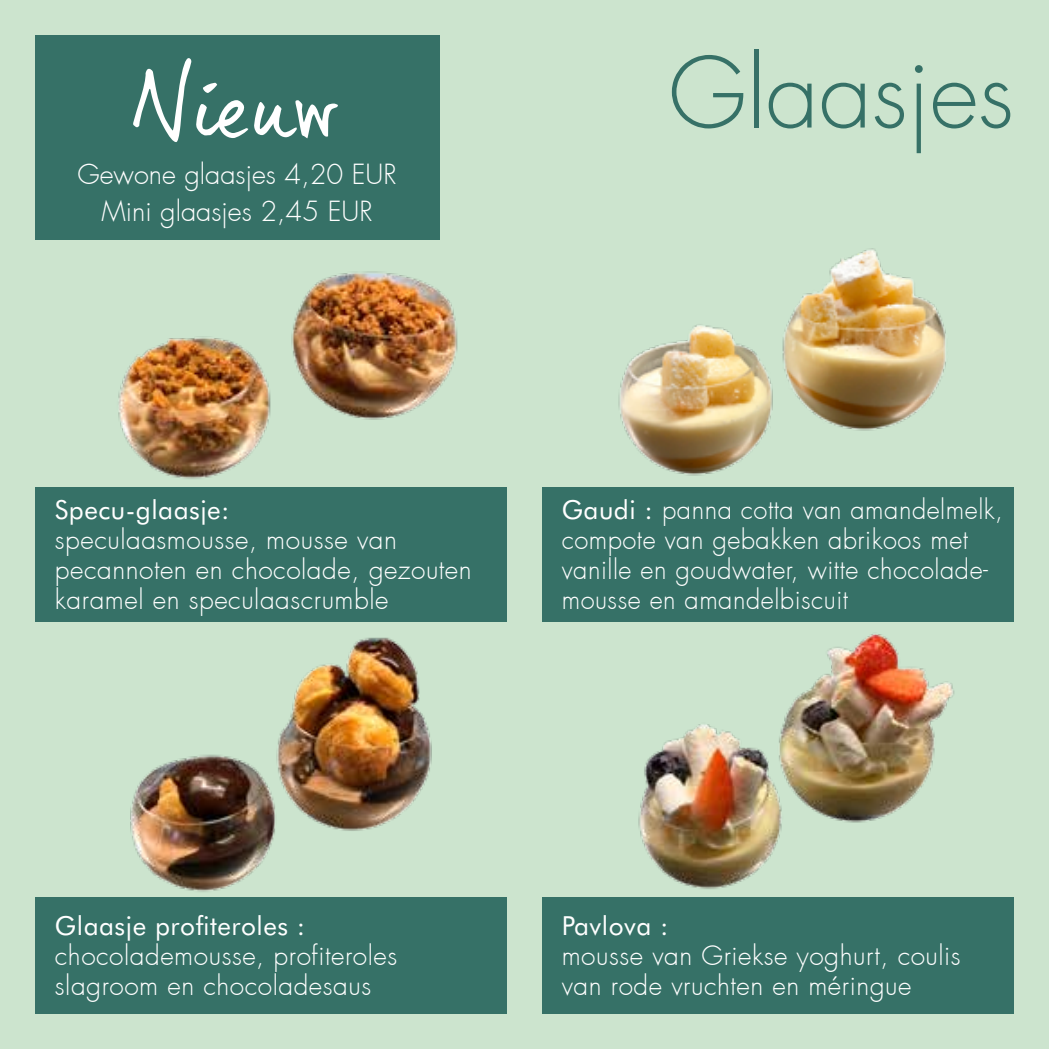
<style>
.page{position:relative;width:1049px;height:1049px;background:#cce4ce}
.page>*{position:absolute;margin:0;border:0;box-sizing:border-box;transform-origin:0 0}
.t1{font:300 95px "Futura";color:#367167}
.t2{font:italic 90px "Dear Joe 5 CASUAL";color:#fff}
.t3{font:300 27.25px/37.5px "Futura";color:#fff;text-align:center}
.t4{font:300 26.25px/30px "Futura";letter-spacing:.02em;color:#fff}
.t5{font:26.25px "Futura BT";letter-spacing:.02em;color:#fff}
.s1{font-family:"Futura BT";font-weight:400}
</style>
<div class="page">
<img style="left:118px;top:271px;width:340px;height:208px">
<img style="left:618px;top:248px;width:328px;height:228px">
<img style="left:130px;top:637px;width:302px;height:255px">
<img style="left:638px;top:634px;width:317px;height:255px">
<div style="left:35px;top:35px;width:405px;height:205px;background:#367167"></div>
<div style="left:542px;top:487px;width:471px;height:135px;background:#367167"></div>
<div style="left:542px;top:897px;width:471px;height:116px;background:#367167"></div>
<div style="left:35px;top:487px;width:472px;height:135px;background:#367167"></div>
<div style="left:35px;top:897px;width:472px;height:116px;background:#367167"></div>
<h2 class="t2" style="left:132px;top:51px;width:247px">Nieuw</h2>
<p class="t3" style="left:77px;top:156px;width:321px">Gewone glaasjes 4,20 EUR<br>Mini glaasjes 2,45 EUR</p>
<h1 class="t1" style="left:668px;top:35px;width:347px">Glaasjes</h1>
<p class="t5" style="left:55px;top:493px;width:176px">Specu-glaasje:</p>
<p class="t4" style="left:55px;top:525px;width:418px">speculaasmousse, mousse van pecannoten en chocolade, gezouten karamel en speculaascrumble</p>
<p class="t4" style="left:562px;top:495px;width:443px"><span class="s1">Gaudi :</span> panna cotta van amandelmelk, compote van gebakken abrikoos met vanille en goudwater, witte chocolade&shy;mousse en amandelbiscuit</p>
<p class="t5" style="left:55px;top:910px;width:252px">Glaasje profiteroles :</p>
<p class="t4" style="left:55px;top:941px;width:344px">chocolademousse, profiteroles slagroom en chocoladesaus</p>
<p class="t5" style="left:562px;top:910px;width:108px">Pavlova :</p>
<p class="t4" style="left:562px;top:941px;width:401px">mousse van Griekse yoghurt, coulis van rode vruchten en méringue</p>
</div>
